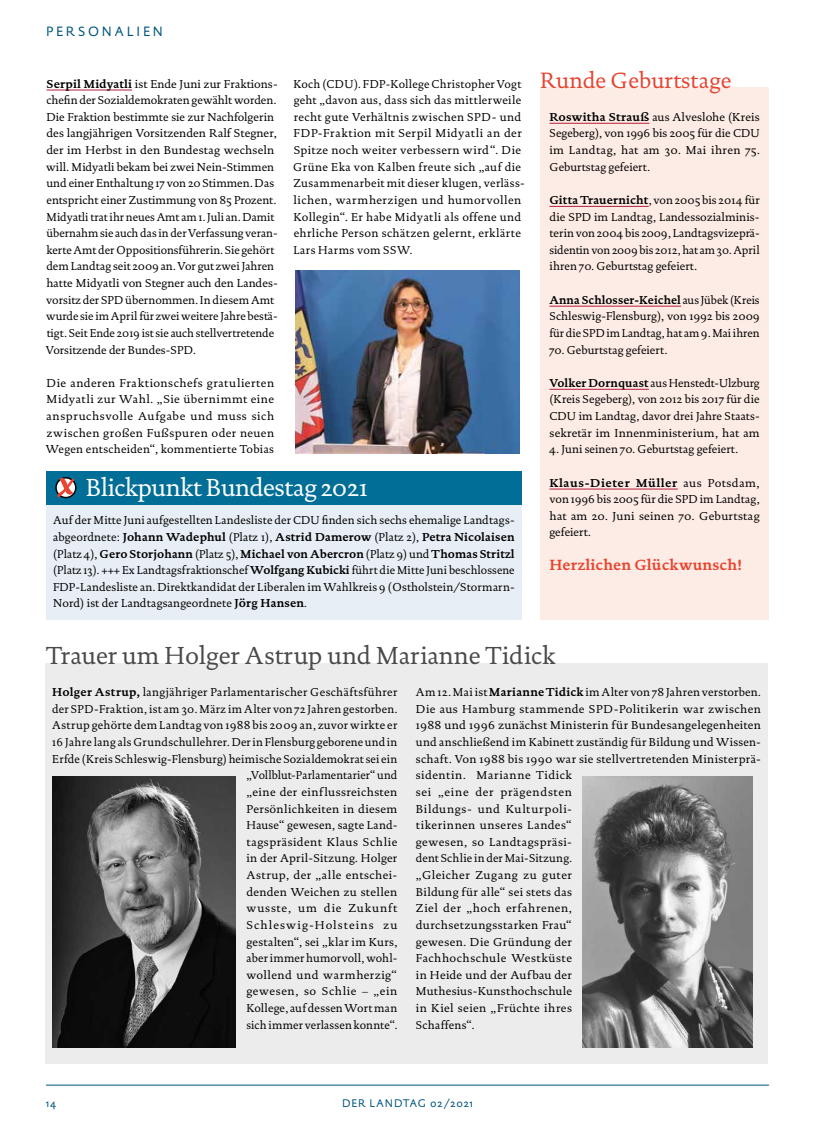
<style>
.page{position:relative;width:815px;height:1134px;background:#fff}
.page>*{position:absolute;margin:0;border:0;box-sizing:border-box;transform-origin:0 0}
.H2___010___20_24{font:25px "DTL Documenta ST";color:#4a4a49}
.H2___010___20_24-2{font:25px "DTL Documenta ST";letter-spacing:-.02em;color:#fff}
.t1{font:22.5px "DTL Documenta ST";color:#e8442f}
.P2___TEXT___Einzug_0{font:700 15px "DTL Documenta ST";letter-spacing:.01em;color:#e8442f}
.t2{font:13.75px "DTL Documenta Sans ST";letter-spacing:.2em;color:#00557f}
.P2___TEXT___Einzug_0-2{font:11.62px/16.6px "DTL Documenta ST";letter-spacing:.02em;color:#000;text-align:justify}
.P2___TEXT___Einzug_0-3{font:11.62px/16.6px "DTL Documenta ST";color:#000}
.t3{font:11.25px "DTL Documenta Sans ST";letter-spacing:.08em;color:#00557f}
.s1{font-weight:700}
.s2{font-family:"DTL Documenta T";font-weight:700}
</style>
<div class="page">
<div style="left:540px;top:87px;width:229px;height:532px;background:#fdece5"></div>
<div style="left:46px;top:504px;width:476px;height:115px;background:#e8eef5"></div>
<div style="left:46px;top:471px;width:476px;height:33px;background:#006e96"></div>
<hr style="left:47px;top:90px;width:85px;height:1px;background:#b51f3b">
<div style="left:45px;top:663px;width:723px;height:400px;background:#ececec"></div>
<img style="left:296px;top:270px;width:223px;height:183px">
<hr style="left:549px;top:123px;width:100px;height:1px;background:#b51f3b">
<hr style="left:549px;top:206px;width:100px;height:1px;background:#b51f3b">
<hr style="left:549px;top:306px;width:132px;height:1px;background:#b51f3b">
<hr style="left:549px;top:389px;width:100px;height:1px;background:#b51f3b">
<hr style="left:549px;top:489px;width:129px;height:1px;background:#b51f3b">
<img style="left:52px;top:776px;width:184px;height:272px">
<img style="left:583px;top:776px;width:170px;height:272px">
<div style="left:55px;top:477px;width:22px;height:21px;border:2px solid #000;border-radius:50%"></div>
<svg style="left:57px;top:478px;width:17px;height:19px"></svg>
<hr style="left:46px;top:1085px;width:723px;height:1px;background:#00557f">
<p class="t2" style="left:46px;top:23px;width:118px">PERSONALIEN</p>
<p class="P2___TEXT___Einzug_0-3" style="left:46px;top:75px;width:234px"><span class="s1">Serpil Midyatli</span> ist Ende Juni zur Fraktions&shy;chefin der Sozialdemokraten gewählt worden.<br>Die Fraktion bestimmte sie zur Nachfolgerin des langjährigen Vorsitzenden Ralf Stegner, der im Herbst in den Bundestag wechseln will. Midyatli bekam bei zwei Nein-Stimmen und einer Enthaltung 17 von 20 Stimmen. Das entspricht einer Zustimmung von 85 Prozent.<br>Midyatli trat ihr neues Amt am 1. Juli an. Damit übernahm sie auch das in der Verfassung veran&shy;kerte Amt der Oppositionsführerin. Sie gehört dem Landtag seit 2009 an. Vor gut zwei Jahren hatte Midyatli von Stegner auch den Landes&shy;vorsitz der SPD übernommen. In diesem Amt wurde sie im April für zwei weitere Jahre bestä&shy;tigt. Seit Ende 2019 ist sie auch stellvertretende Vorsitzende der Bundes-SPD.</p>
<p class="P2___TEXT___Einzug_0-2" style="left:46px;top:374px;width:230px">Die anderen Fraktionschefs gratulierten Midyatli zur Wahl. „Sie übernimmt eine anspruchsvolle Aufgabe und muss sich zwischen großen Fußspuren oder neuen Wegen entscheiden“, kommentierte Tobias</p>
<p class="P2___TEXT___Einzug_0-2" style="left:293px;top:75px;width:233px;text-align:left">Koch (CDU). FDP-Kollege Christopher Vogt geht „davon aus, dass sich das mittlerweile recht gute Verhältnis zwischen SPD- und FDP-Fraktion mit Serpil Midyatli an der Spitze noch weiter verbessern wird“. Die Grüne Eka von Kalben freute sich „auf die Zusammenarbeit mit dieser klugen, verläss&shy;lichen, warmherzigen und humorvollen Kollegin“. Er habe Midyatli als offene und ehrliche Person schätzen gelernt, erklärte Lars Harms vom SSW.</p>
<p class="H2___010___20_24-2" style="left:86px;top:473px;width:284px">Blickpunkt Bundestag 2021</p>
<p class="P2___TEXT___Einzug_0-2" style="left:53px;top:512px;width:463px">Auf der Mitte Juni aufgestellten Landesliste der CDU finden sich sechs ehemalige Landtags-</p>
<p class="P2___TEXT___Einzug_0-2" style="left:53px;top:529px;width:463px">abgeordnete: <span class="s2">Johann Wadephul</span> (Platz 1), <span class="s2">Astrid Damerow</span> (Platz 2), <span class="s2">Petra Nicolaisen </span>(Platz 4), <span class="s2">Gero Storjohann</span> (Platz 5), <span class="s2">Michael von Abercron</span> (Platz 9) und <span class="s2">Thomas Stritzl </span>(Platz 13). +++ Ex Landtagsfraktionschef <span class="s2">Wolfgang Kubicki</span> führt die Mitte Juni beschlossene FDP-Landesliste an. Direktkandidat der Liberalen im Wahlkreis 9 (Ostholstein/Stormarn-Nord) ist der Landtagsangeordnete <span class="s2">Jörg Hansen</span>.</p>
<p class="t1" style="left:540px;top:67px;width:193px">Runde Geburtstage</p>
<p class="P2___TEXT___Einzug_0-2" style="left:549px;top:108px;width:212px"><span class="s1">Roswitha Strauß</span> aus Alveslohe (Kreis Segeberg), von 1996 bis 2005 für die CDU im Landtag, hat am 30. Mai ihren 75.<br>Geburtstag gefeiert.</p>
<p class="P2___TEXT___Einzug_0-2" style="left:549px;top:192px;width:212px"><span class="s1">Gitta Trauernicht</span>, von 2005 bis 2014 für die SPD im Landtag, Landessozialminis&shy;terin von 2004 bis 2009, Landtagsvizeprä&shy;sidentin von 2009 bis 2012, hat am 30. April ihren 70. Geburtstag gefeiert.</p>
<p class="P2___TEXT___Einzug_0-2" style="left:549px;top:291px;width:212px"><span class="s1">Anna Schlosser-Keichel</span> aus Jübek (Kreis Schleswig-Flensburg), von 1992 bis 2009 für die SPD im Landtag, hat am 9. Mai ihren</p>
<p class="P2___TEXT___Einzug_0-3" style="left:549px;top:341px;width:119px">70. Geburtstag gefeiert.</p>
<p class="P2___TEXT___Einzug_0-2" style="left:549px;top:374px;width:212px"><span class="s1">Volker Dornquast</span> aus Henstedt-Ulzburg (Kreis Segeberg), von 2012 bis 2017 für die CDU im Landtag, davor drei Jahre Staats&shy;sekretär im Innenministerium, hat am</p>
<p class="P2___TEXT___Einzug_0-3" style="left:549px;top:441px;width:190px">4. Juni seinen 70. Geburtstag gefeiert.</p>
<p class="P2___TEXT___Einzug_0-2" style="left:549px;top:474px;width:212px"><span class="s1">Klaus-Dieter Müller</span> aus Potsdam, von 1996 bis 2005 für die SPD im Landtag, hat am 20. Juni seinen 70. Geburtstag gefeiert.</p>
<p class="P2___TEXT___Einzug_0" style="left:549px;top:555px;width:194px">Herzlichen Glückwunsch!</p>
<p class="H2___010___20_24" style="left:46px;top:641px;width:511px">Trauer um Holger Astrup und Marianne Tidick</p>
<p class="P2___TEXT___Einzug_0-2" style="left:52px;top:684px;width:347px;text-align:right"><span class="s1">Holger Astrup,</span> langjähriger Parlamentarischer Geschäftsführer der SPD-Fraktion, ist am 30. März im Alter von 72 Jahren gestorben.<br>Astrup gehörte dem Landtag von 1988 bis 2009 an, zuvor wirkte er 16 Jahre lang als Grundschullehrer. Der in Flensburg geborene und in Erfde (Kreis Schleswig-Flensburg) heimische Sozialdemokrat sei ein „Vollblut-Parlamentarier“ und<br>„eine der einflussreichsten<br>Persönlichkeiten in diesem<br>Hause“ gewesen, sagte Land-<br>tagspräsident Klaus Schlie<br>in der April-Sitzung. Holger<br>Astrup, der „alle entschei-<br>denden Weichen zu stellen<br>wusste, um die Zukunft<br>Schleswig-Holsteins zu<br>gestalten“, sei „klar im Kurs,<br>aber immer humorvoll, wohl-<br>wollend und warmherzig“<br>gewesen, so Schlie – „ein<br>Kollege, auf dessen Wort man<br>sich immer verlassen konnte“.</p>
<p class="P2___TEXT___Einzug_0-2" style="left:416px;top:684px;width:347px;text-align:left">Am 12. Mai ist <span class="s1">Marianne Tidick</span> im Alter von 78 Jahren verstorben.<br>Die aus Hamburg stammende SPD-Politikerin war zwischen 1988 und 1996 zunächst Ministerin für Bundesangelegenheiten und anschließend im Kabinett zuständig für Bildung und Wissen&shy;schaft. Von 1988 bis 1990 war sie stellvertretenden Ministerprä&shy;sidentin. Marianne Tidick<br>sei „eine der prägendsten<br>Bildungs- und Kulturpoli-<br>tikerinnen unseres Landes“<br>gewesen, so Landtagspräsi-<br>dent Schlie in der Mai-Sitzung.<br>„Gleicher Zugang zu guter<br>Bildung für alle“ sei stets das<br>Ziel der „hoch erfahrenen,<br>durchsetzungsstarken Frau“<br>gewesen. Die Gründung der<br>Fachhochschule Westküste<br>in Heide und der Aufbau der<br>Muthesius-Kunsthochschule<br>in Kiel seien „Früchte ihres<br>Schaffens“.</p>
<p class="t3" style="left:46px;top:1097px;width:11px">14</p>
<p class="t3" style="left:342px;top:1097px;width:132px">DER LANDTAG 02/2021</p>
</div>
